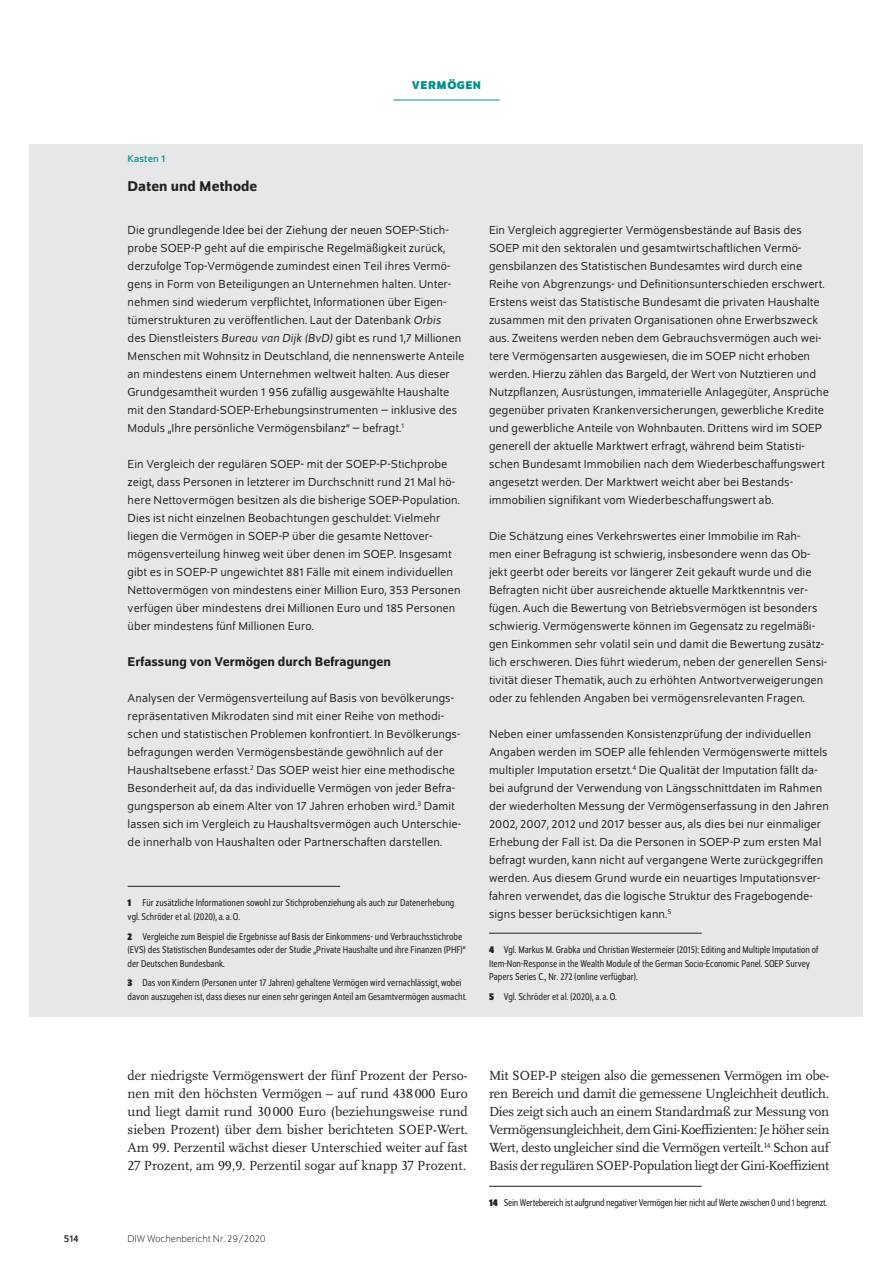
<style>
.page{position:relative;width:893px;height:1263px;background:#fff}
.page>*{position:absolute;margin:0;border:0;box-sizing:border-box;transform-origin:0 0}
.t1{font:500 15px "Schumpeter";color:#231f20}
.t2{font:13.8px/18px "Scala Pro";letter-spacing:-.02em;color:#231f20;text-align:justify}
.t3{font:500 13.5px "Schumpeter";color:#231f20}
.t4{font:12.3px/18px "Schumpeter Blond";letter-spacing:.005em;color:#231f20}
.t5{font:700 12px "Schumpeter";color:#009188}
.t6{font:semi-condensed 10.5px/13.5px "Schumpeter Blond";color:#231f20}
.t7{font:semi-condensed 10.5px "Schumpeter Blond";letter-spacing:-.02em;color:#231f20}
.t8{font:300 10.5px "Schumpeter";color:#231f20}
.t9{font:10.5px "Schumpeter";letter-spacing:.01em;color:#009188}
.t10{font:10.5px "Schumpeter";color:#231f20}
.s1{font-style:italic}
.s2{font-family:"Schumpeter";font-weight:700}
</style>
<div class="page">
<hr style="left:393px;top:100px;width:107px;height:1px;background:#009188">
<hr style="left:489px;top:1186px;width:213px;height:1px;background:#231f20">
<div style="left:30px;top:144px;width:833px;height:873px;background:#e6e7e9"></div>
<hr style="left:128px;top:886px;width:212px;height:1px;background:#231f20">
<hr style="left:489px;top:933px;width:213px;height:1px;background:#231f20">
<p class="t5" style="left:412px;top:79px;width:19px">VERMÖGEN</p>
<p class="t9" style="left:128px;top:153px;width:39px">Kasten 1</p>
<p class="t1" style="left:128px;top:178px;width:131px">Daten und Methode</p>
<p class="t4" style="left:128px;top:221px;width:338px">Die grundlegende Idee bei der Ziehung der neuen SOEP-Stich&shy;probe SOEP-P geht auf die empirische Regelmäßigkeit zurück, derzufolge Top-Vermögende zumindest einen Teil ihres Vermö&shy;gens in Form von Beteiligungen an Unternehmen halten. Unter&shy;nehmen sind wiederum verpflichtet, Informationen über Eigen&shy;tümerstrukturen zu veröffentlichen. Laut der Datenbank <span class="s1">Orbis<br></span>des Dienstleisters <span class="s1">Bureau van Dijk (BvD)</span> gibt es rund 1,7 Millionen Menschen mit Wohnsitz in Deutschland, die nennenswerte Anteile an mindestens einem Unternehmen weltweit halten. Aus dieser Grundgesamtheit wurden 1 956 zufällig ausgewählte Haushalte mit den Standard-SOEP-Erhebungsinstrumenten – inklusive des Moduls „Ihre persönliche Vermögensbilanz“ – befragt.<sup>1</sup></p>
<p class="t4" style="left:128px;top:455px;width:335px">Ein Vergleich der regulären SOEP- mit der SOEP-P-Stichprobe zeigt, dass Personen in letzterer im Durchschnitt rund 21 Mal hö&shy;here Nettovermögen besitzen als die bisherige SOEP-Population.<br>Dies ist nicht einzelnen Beobachtungen geschuldet: Vielmehr liegen die Vermögen in SOEP-P über die gesamte Nettover&shy;mögensverteilung hinweg weit über denen im SOEP. Insgesamt gibt es in SOEP-P ungewichtet 881 Fälle mit einem individuellen Nettovermögen von mindestens einer Million Euro, 353 Personen verfügen über mindestens drei Millionen Euro und 185 Personen über mindestens fünf Millionen Euro.</p>
<p class="t3" style="left:128px;top:655px;width:265px">Erfassung von Vermögen durch Befragungen</p>
<p class="t4" style="left:128px;top:689px;width:335px">Analysen der Vermögensverteilung auf Basis von bevölkerungs&shy;repräsentativen Mikrodaten sind mit einer Reihe von methodi&shy;schen und statistischen Problemen konfrontiert. In Bevölkerungs&shy;befragungen werden Vermögensbestände gewöhnlich auf der Haushaltsebene erfasst.<sup>2</sup> Das SOEP weist hier eine methodische Besonderheit auf, da das individuelle Vermögen von jeder Befra&shy;gungsperson ab einem Alter von 17 Jahren erhoben wird.<sup>3</sup> Damit lassen sich im Vergleich zu Haushaltsvermögen auch Unterschie&shy;de innerhalb von Haushalten oder Partnerschaften darstellen.</p>
<p class="t6" style="left:128px;top:896px;width:328px"><span class="s2">1</span> Für zusätzliche Informationen sowohl zur Stichprobenziehung als auch zur Datenerhebung vgl. Schröder et al. (2020), a.a.O.</p>
<p class="t6" style="left:128px;top:930px;width:340px"><span class="s2">2</span> Vergleiche zum Beispiel die Ergebnisse auf Basis der Einkommens- und Verbrauchsstichrobe (EVS) des Statistischen Bundesamtes oder der Studie „Private Haushalte und ihre Finanzen (PHF)“ der Deutschen Bundesbank.</p>
<p class="t6" style="left:128px;top:977px;width:341px"><span class="s2">3</span> Das von Kindern (Personen unter 17 Jahren) gehaltene Vermögen wird vernachlässigt, wobei davon auszugehen ist, dass dieses nur einen sehr geringen Anteil am Gesamtvermögen ausmacht.</p>
<p class="t4" style="left:489px;top:221px;width:341px">Ein Vergleich aggregierter Vermögensbestände auf Basis des SOEP mit den sektoralen und gesamtwirtschaftlichen Vermö&shy;gensbilanzen des Statistischen Bundesamtes wird durch eine Reihe von Abgrenzungs- und Definitionsunterschieden erschwert.<br>Erstens weist das Statistische Bundesamt die privaten Haushalte zusammen mit den privaten Organisationen ohne Erwerbszweck aus. Zweitens werden neben dem Gebrauchsvermögen auch wei&shy;tere Vermögensarten ausgewiesen, die im SOEP nicht erhoben werden. Hierzu zählen das Bargeld, der Wert von Nutztieren und Nutzpflanzen, Ausrüstungen, immaterielle Anlagegüter, Ansprüche gegenüber privaten Krankenversicherungen, gewerbliche Kredite und gewerbliche Anteile von Wohnbauten. Drittens wird im SOEP generell der aktuelle Marktwert erfragt, während beim Statisti&shy;schen Bundesamt Immobilien nach dem Wiederbeschaffungswert angesetzt werden. Der Marktwert weicht aber bei Bestands&shy;immobilien signifikant vom Wiederbeschaffungswert ab.</p>
<p class="t4" style="left:489px;top:527px;width:340px">Die Schätzung eines Verkehrswertes einer Immobilie im Rah-<br>men einer Befragung ist schwierig, insbesondere wenn das Ob&shy;jekt geerbt oder bereits vor längerer Zeit gekauft wurde und die Befragten nicht über ausreichende aktuelle Marktkenntnis ver&shy;fügen. Auch die Bewertung von Betriebsvermögen ist besonders schwierig. Vermögenswerte können im Gegensatz zu regelmäßi&shy;gen Einkommen sehr volatil sein und damit die Bewertung zusätz&shy;lich erschweren. Dies führt wiederum, neben der generellen Sensi&shy;tivität dieser Thematik, auch zu erhöhten Antwortverweigerungen oder zu fehlenden Angaben bei vermögensrelevanten Fragen.</p>
<p class="t4" style="left:489px;top:726px;width:341px">Neben einer umfassenden Konsistenzprüfung der individuellen Angaben werden im SOEP alle fehlenden Vermögenswerte mittels multipler Imputation ersetzt.<sup>4</sup> Die Qualität der Imputation fällt da&shy;bei aufgrund der Verwendung von Längsschnittdaten im Rahmen der wiederholten Messung der Vermögenserfassung in den Jahren 2002, 2007, 2012 und 2017 besser aus, als dies bei nur einmaliger Erhebung der Fall ist. Da die Personen in SOEP-P zum ersten Mal befragt wurden, kann nicht auf vergangene Werte zurückgegriffen werden. Aus diesem Grund wurde ein neuartiges Imputationsver&shy;fahren verwendet, das die logische Struktur des Fragebogende&shy;signs besser berücksichtigen kann.<sup>5</sup></p>
<p class="t6" style="left:489px;top:943px;width:331px"><span class="s2">4</span> Vgl. Markus M. Grabka und Christian Westermeier (2015): Editing and Multiple Imputation of<br>Item-Non-Response in the Wealth Module of the German Socio-Economic Panel. SOEP Survey<br>Papers Series C., Nr. 272 (online verfügbar).</p>
<p class="t6" style="left:489px;top:990px;width:129px"><span class="s2">5</span> Vgl. Schröder et al. (2020), a.a.O.</p>
<p class="t2" style="left:128px;top:1066px;width:342px">der niedrigste Vermögenswert der fünf Prozent der Perso&shy;nen mit den höchsten Vermögen – auf rund 438 000 Euro und liegt damit rund 30000 Euro (beziehungsweise rund sieben Prozent) über dem bisher berichteten SOEP-Wert.<br>Am 99. Perzentil wächst dieser Unterschied weiter auf fast 27 Prozent, am 99,9. Perzentil sogar auf knapp 37 Prozent.</p>
<p class="t2" style="left:489px;top:1066px;width:342px">Mit SOEP-P steigen also die gemessenen Vermögen im obe&shy;ren Bereich und damit die gemessene Ungleichheit deutlich.<br>Dies zeigt sich auch an einem Standardmaß zur Messung von Vermögensungleichheit, dem Gini-Koeffizienten: Je höher sein Wert, desto ungleicher sind die Vermögen verteilt.<sup>14</sup> Schon auf Basis der regulären SOEP-Population liegt der Gini-Koeffizient</p>
<p class="t7" style="left:489px;top:1198px;width:339px"><span class="s2">14</span> Sein Wertebereich ist aufgrund negativer Vermögen hier nicht auf Werte zwischen 0 und 1 begrenzt.</p>
<p class="t10" style="left:64px;top:1233px;width:16px">514</p>
<p class="t8" style="left:128px;top:1234px;width:140px">DIW Wochenbericht Nr. 29/2020</p>
</div>
